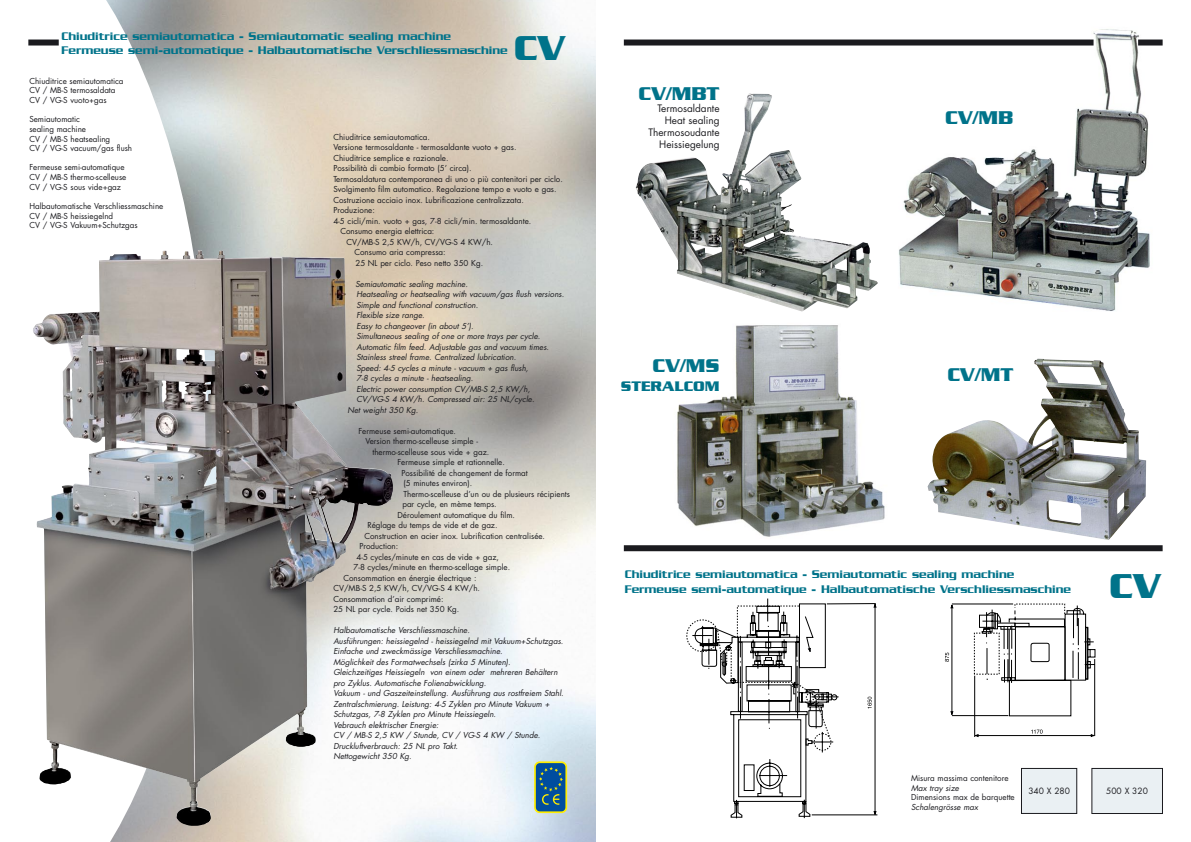
<style>
.page{position:relative;width:1191px;height:842px;background:#fff}
.page>*{position:absolute;margin:0;border:0;box-sizing:border-box;transform-origin:0 0}
.Normale{font:700 37.4px "Serpentine";color:#00738a}
.Normale-2{font:700 20px "Serpentine";color:#00738a}
.Normale-3{font:700 15px "Serpentine";color:#00738a}
.Normale-4{font:500 12px "Serpentine";color:#00738a}
.Normale-5{font:10px "Futura";color:#1b1b1f}
.Normale-6{font:8.4px "Futura";color:#1b1b1f}
.Normale-7{font:8px/10.5px "Futura";color:#1b1b1f}
.Normale-8{font:italic 8px/10.5px "Futura";color:#1b1b1f}
</style>
<div class="page">
<img style="left:636px;top:93px;width:241px;height:219px">
<img style="left:927px;top:359px;width:219px;height:181px">
<img style="left:677px;top:325px;width:208px;height:212px">
<img style="left:887px;top:29px;width:275px;height:282px">
<img style="left:207px;top:0;width:388px;height:842px">
<svg style="left:28px;top:0;width:179px;height:842px"></svg>
<div style="left:624px;top:40px;width:469px;height:6px;background:#1b1b1f"></div>
<div style="left:1138px;top:40px;width:24px;height:6px;background:#1b1b1f"></div>
<div style="left:624px;top:545px;width:538px;height:6px;background:#1b1b1f"></div>
<div style="left:28px;top:40px;width:31px;height:6px;background:#1b1b1f"></div>
<svg style="left:686px;top:598px;width:191px;height:221px"></svg>
<hr style="left:952px;top:715px;width:56px;height:1px;background:#000">
<hr style="left:952px;top:604px;width:61px;height:1px;background:#000">
<hr style="left:951px;top:607px;width:1px;height:105px;background:#000">
<svg style="left:950px;top:603px;width:4px;height:5px"></svg>
<svg style="left:950px;top:711px;width:4px;height:6px"></svg>
<svg style="left:945px;top:653px;width:4px;height:9px"></svg>
<svg style="left:969px;top:604px;width:127px;height:134px"></svg>
<div style="left:1021px;top:768px;width:55px;height:45px;background:#eaf0f3"></div>
<div style="left:1021px;top:768px;width:56px;height:45px;border:1px solid #1b1b1f"></div>
<div style="left:1091px;top:768px;width:71px;height:45px;background:#eaf0f3"></div>
<div style="left:1091px;top:768px;width:71px;height:46px;border:1px solid #1b1b1f"></div>
<img style="left:196px;top:259px;width:197px;height:550px">
<svg style="left:533px;top:760px;width:35px;height:52px;background:#437887"></svg>
<p class="Normale-4" style="left:62px;top:29px;width:391px">Chiuditrice semiautomatica - Semiautomatic sealing machine</p>
<p class="Normale-4" style="left:62px;top:44px;width:448px">Fermeuse semi-automatique - Halbautomatische Verschliessmaschine</p>
<p class="Normale" style="left:514px;top:26px;width:53px">CV</p>
<p class="Normale-7" style="left:29px;top:76px;width:96px">Chiuditrice semiautomatica</p>
<p class="Normale-7" style="left:29px;top:85px;width:88px">CV / MB-S termosaldata</p>
<p class="Normale-7" style="left:29px;top:95px;width:79px">CV / VG-S vuoto+gas</p>
<p class="Normale-7" style="left:29px;top:114px;width:52px">Semiautomatic</p>
<p class="Normale-7" style="left:29px;top:124px;width:58px">sealing machine</p>
<p class="Normale-7" style="left:29px;top:133px;width:82px">CV / MB-S heatsealing</p>
<p class="Normale-7" style="left:29px;top:143px;width:104px">CV / VG-S vacuum/gas flush</p>
<p class="Normale-7" style="left:29px;top:162px;width:97px">Fermeuse semi-automatique</p>
<p class="Normale-7" style="left:29px;top:172px;width:98px">CV / MB-S thermo-scelleuse</p>
<p class="Normale-7" style="left:29px;top:182px;width:93px">CV / VG-S sous vide+gaz</p>
<p class="Normale-7" style="left:29px;top:201px;width:136px">Halbautomatische Verschliessmaschine</p>
<p class="Normale-7" style="left:29px;top:211px;width:85px">CV / MB-S heissiegelnd</p>
<p class="Normale-7" style="left:29px;top:220px;width:110px">CV / VG-S Vakuum+Schutzgas</p>
<p class="Normale-7" style="left:333px;top:132px;width:98px">Chiuditrice semiautomatica.</p>
<p class="Normale-7" style="left:333px;top:142px;width:185px">Versione termosaldante - termosaldante vuoto + gas.</p>
<p class="Normale-7" style="left:333px;top:153px;width:117px">Chiuditrice semplice e razionale.</p>
<p class="Normale-7" style="left:333px;top:163px;width:140px">Possibilità di cambio formato (5’ circa).</p>
<p class="Normale-7" style="left:333px;top:174px;width:231px">Termosaldatura contemporanea di uno o più contenitori per ciclo.</p>
<p class="Normale-7" style="left:333px;top:184px;width:225px">Svolgimento film automatico. Regolazione tempo e vuoto e gas.</p>
<p class="Normale-7" style="left:333px;top:195px;width:192px">Costruzione acciaio inox. Lubrificazione centralizzata.</p>
<p class="Normale-7" style="left:333px;top:205px;width:43px">Produzione:</p>
<p class="Normale-7" style="left:333px;top:216px;width:199px">4-5 cicli/min. vuoto + gas, 7-8 cicli/min. termosaldante.</p>
<p class="Normale-7" style="left:340px;top:226px;width:95px">Consumo energia elettrica:</p>
<p class="Normale-7" style="left:346px;top:237px;width:148px">CV/MB-S 2,5 KW/h, CV/VG-S 4 KW/h.</p>
<p class="Normale-7" style="left:354px;top:247px;width:93px">Consumo aria compressa:</p>
<p class="Normale-7" style="left:355px;top:258px;width:129px">25 NL per ciclo. Peso netto 350 Kg.</p>
<p class="Normale-8" style="left:355px;top:279px;width:114px">Semiautomatic sealing machine.</p>
<p class="Normale-8" style="left:356px;top:289px;width:209px">Heatsealing or heatsealing with vacuum/gas flush versions.<br>Simple and functional construction.</p>
<p class="Normale-8" style="left:356px;top:310px;width:70px">Flexible size range.</p>
<p class="Normale-8" style="left:356px;top:321px;width:119px">Easy to changeover (in about 5’).</p>
<p class="Normale-8" style="left:356px;top:331px;width:185px">Simultaneous sealing of one or more trays per cycle.</p>
<p class="Normale-8" style="left:356px;top:342px;width:194px">Automatic film feed. Adjustable gas and vacuum times.</p>
<p class="Normale-8" style="left:356px;top:352px;width:161px">Stainless streel frame. Centralized lubrication.</p>
<p class="Normale-8" style="left:356px;top:363px;width:173px">Speed: 4-5 cycles a minute - vacuum + gas flush,</p>
<p class="Normale-8" style="left:356px;top:373px;width:118px">7-8 cycles a minute - heatsealing.</p>
<p class="Normale-8" style="left:356px;top:384px;width:175px">Electric power consumption CV/MB-S 2,5 KW/h,</p>
<p class="Normale-8" style="left:356px;top:394px;width:179px">CV/VG-S 4 KW/h. Compressed air: 25 NL/cycle.</p>
<p class="Normale-8" style="left:347px;top:405px;width:72px">Net weight 350 Kg.</p>
<p class="Normale-7" style="left:358px;top:426px;width:99px">Fermeuse semi-automatique.</p>
<p class="Normale-7" style="left:365px;top:436px;width:114px">Version thermo-scelleuse simple -</p>
<p class="Normale-7" style="left:372px;top:447px;width:118px">thermo-scelleuse sous vide + gaz.</p>
<p class="Normale-7" style="left:397px;top:457px;width:109px">Fermeuse simple et rationnelle.</p>
<p class="Normale-7" style="left:401px;top:468px;width:128px">Possibilité de changement de format</p>
<p class="Normale-7" style="left:403px;top:478px;width:70px">(5 minutes environ).</p>
<p class="Normale-7" style="left:402px;top:489px;width:169px">Thermo-scelleuse d’un ou de plusieurs récipients par cycle, en mème temps.</p>
<p class="Normale-7" style="left:397px;top:510px;width:119px">Déroulement automatique du film.</p>
<p class="Normale-7" style="left:367px;top:520px;width:132px">Réglage du temps de vide et de gaz.</p>
<p class="Normale-7" style="left:364px;top:531px;width:182px">Construction en acier inox. Lubrification centralisée.</p>
<p class="Normale-7" style="left:359px;top:541px;width:40px">Production:</p>
<p class="Normale-7" style="left:356px;top:552px;width:144px">4-5 cycles/minute en cas de vide + gaz,</p>
<p class="Normale-7" style="left:353px;top:562px;width:158px">7-8 cycles/minute en thermo-scellage simple.</p>
<p class="Normale-7" style="left:343px;top:573px;width:135px">Consommation en énergie électrique :</p>
<p class="Normale-7" style="left:333px;top:583px;width:148px">CV/MB-S 2,5 KW/h, CV/VG-S 4 KW/h.</p>
<p class="Normale-7" style="left:333px;top:594px;width:112px">Consommation d’air comprimé:</p>
<p class="Normale-7" style="left:333px;top:604px;width:127px">25 NL par cycle. Poids net 350 Kg.</p>
<p class="Normale-8" style="left:333px;top:625px;width:138px">Halbautomatische Verschliessmaschine.</p>
<p class="Normale-8" style="left:333px;top:636px;width:231px">Ausführungen: heissiegelnd - heissiegelnd mit Vakuum+Schutzgas.</p>
<p class="Normale-8" style="left:333px;top:646px;width:171px">Einfache und zweckmässige Verschliessmachine.</p>
<p class="Normale-8" style="left:333px;top:657px;width:179px">Möglichkeit des Formatwechsels (zirka 5 Minuten).</p>
<p class="Normale-8" style="left:333px;top:667px;width:226px">Gleichzeitiges Heissiegeln von einem oder mehreren Behältern</p>
<p class="Normale-8" style="left:333px;top:678px;width:155px">pro Zyklus. Automatische Folienabwicklung.</p>
<p class="Normale-8" style="left:333px;top:688px;width:232px">Vakuum - und Gaszeiteinstellung. Ausführung aus rostfreiem Stahl.</p>
<p class="Normale-8" style="left:333px;top:699px;width:218px">Zentralschmierung. Leistung: 4-5 Zyklen pro Minute Vakuum +<br>Schutzgas, 7-8 Zyklen pro Minute Heissiegeln.</p>
<p class="Normale-8" style="left:333px;top:720px;width:107px">Vebrauch elektrischer Energie:</p>
<p class="Normale-8" style="left:333px;top:730px;width:208px">CV / MB-S 2,5 KW / Stunde, CV / VG-S 4 KW / Stunde.</p>
<p class="Normale-8" style="left:333px;top:741px;width:126px">Druckluftverbrauch: 25 NL pro Takt.</p>
<p class="Normale-8" style="left:333px;top:751px;width:80px">Nettogewicht 350 Kg.</p>
<p class="Normale-2" style="left:638px;top:82px;width:83px">CV/MBT</p>
<p class="Normale-5" style="left:657px;top:102px;width:64px">Termosaldante</p>
<p class="Normale-5" style="left:664px;top:114px;width:56px">Heat sealing</p>
<p class="Normale-5" style="left:648px;top:126px;width:73px">Thermosoudante</p>
<p class="Normale-5" style="left:659px;top:138px;width:62px">Heissiegelung</p>
<p class="Normale-2" style="left:652px;top:354px;width:69px">CV/MS</p>
<p class="Normale-3" style="left:621px;top:377px;width:100px">STERALCOM</p>
<p class="Normale-2" style="left:945px;top:106px;width:70px">CV/MB</p>
<p class="Normale-2" style="left:947px;top:363px;width:67px">CV/MT</p>
<p class="Normale-4" style="left:625px;top:567px;width:391px">Chiuditrice semiautomatica - Semiautomatic sealing machine</p>
<p class="Normale-4" style="left:625px;top:582px;width:448px">Fermeuse semi-automatique - Halbautomatische Verschliessmaschine</p>
<p class="Normale" style="left:1109px;top:564px;width:53px">CV</p>
<p class="Normale-7" style="left:911px;top:773px;width:99px">Misura massima contenitore</p>
<p class="Normale-8" style="left:911px;top:782px;width:49px">Max tray size</p>
<p class="Normale-7" style="left:911px;top:792px;width:105px">Dimensions max de barquette</p>
<p class="Normale-8" style="left:911px;top:802px;width:69px">Schalengrösse max</p>
<p class="Normale-6" style="left:1028px;top:786px;width:43px">340 X 280</p>
<p class="Normale-6" style="left:1106px;top:786px;width:43px">500 X 320</p>
</div>
